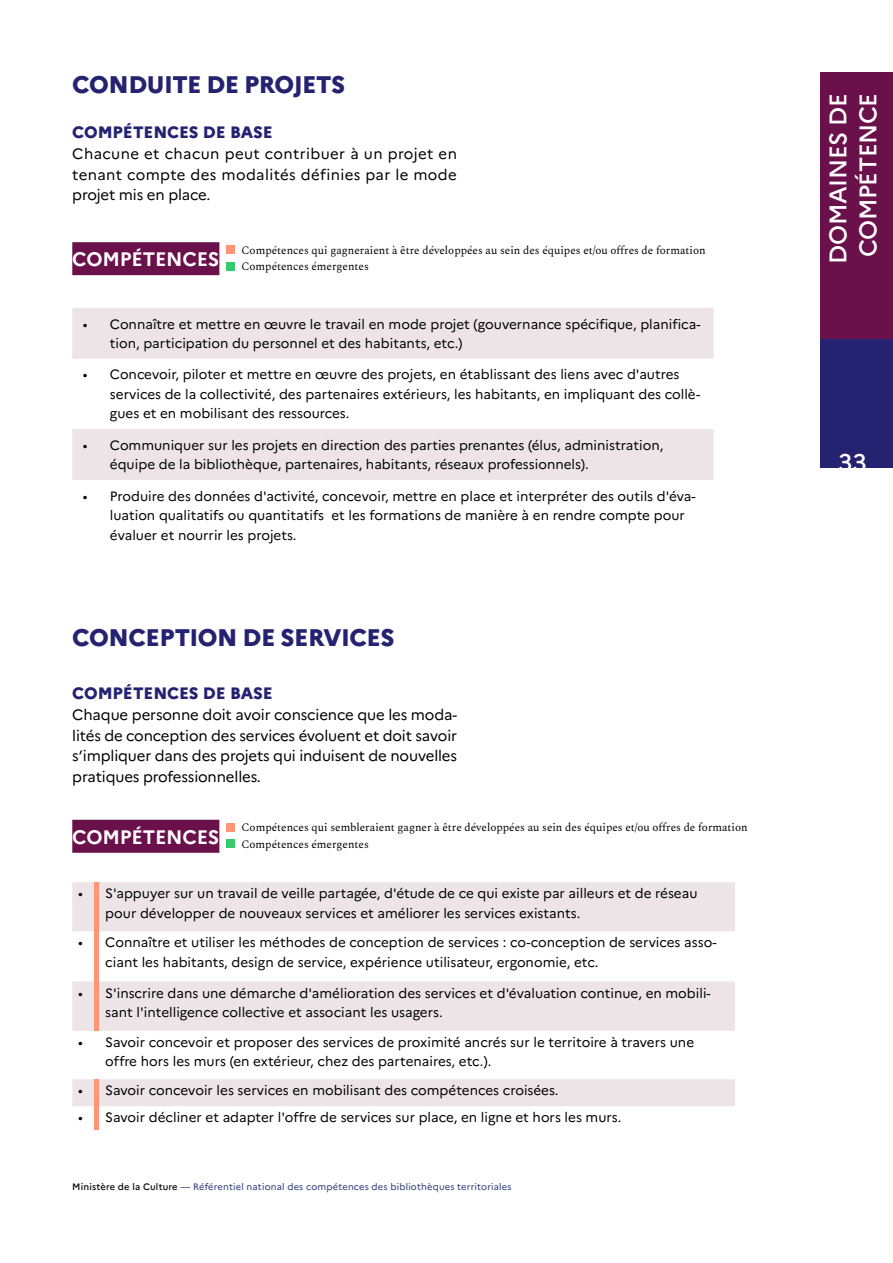
<style>
.page{position:relative;width:893px;height:1263px;background:#fff}
.page>*{position:absolute;margin:0;border:0;box-sizing:border-box;transform-origin:0 0}
.t1{font:800 24px "Marianne";letter-spacing:-.02em;color:#252371}
.t2{font:500 24px/30px "Marianne";letter-spacing:-.02em;color:#fff}
.t3{font:700 19.5px "Marianne";letter-spacing:-.01em;color:#fff}
.t4{font:800 16.5px "Marianne";letter-spacing:-.005em;color:#252371}
.t5{font:15px/20.7px "Marianne";letter-spacing:-.01em;color:#000;text-align:justify}
.t6{font:13.5px/19.5px "Marianne";color:#000}
.t7{font:11.25px/16.5px "Spectral";color:#000}
.t8{font:9.3px "Marianne";letter-spacing:.02em;color:#253375}
.s1{font-weight:500;color:#000}
</style>
<div class="page">
<svg style="left:72px;top:308px;width:642px;height:172px;fill:#ece4e7"></svg>
<div style="left:72px;top:242px;width:147px;height:33px;background:#6a104a"></div>
<svg style="left:72px;top:882px;width:663px;height:224px;fill:#ece4e7"></svg>
<div style="left:72px;top:820px;width:147px;height:33px;background:#6a104a"></div>
<hr style="left:94px;top:882px;width:4px;height:149px;background:#ff9575">
<hr style="left:94px;top:1079px;width:4px;height:51px;background:#ff9575">
<div style="left:226px;top:245px;width:9px;height:9px;background:#ff9575"></div>
<div style="left:226px;top:262px;width:9px;height:8px;background:#34cb6a"></div>
<div style="left:226px;top:823px;width:9px;height:9px;background:#ff9575"></div>
<div style="left:226px;top:839px;width:9px;height:9px;background:#34cb6a"></div>
<div style="left:821px;top:72px;width:72px;height:268px;background:#6a104a"></div>
<div style="left:821px;top:340px;width:72px;height:128px;background:#252371"></div>
<h1 class="t1" style="left:72px;top:66px;width:275px">CONDUITE DE PROJETS</h1>
<p class="t4" style="left:72px;top:120px;width:202px">COMPÉTENCES DE BASE</p>
<p class="t5" style="left:72px;top:142px;width:386px">Chacune et chacun peut contribuer à un projet en tenant compte des modalités définies par le mode projet mis en place.</p>
<h2 class="t3" style="left:72px;top:244px;width:149px">COMPÉTENCES</h2>
<p class="t7" style="left:241px;top:241px;width:466px">Compétences qui gagneraient à être développées au sein des équipes et/ou offres de formation<br>Compétences émergentes</p>
<p class="t6" style="left:110px;top:313px;width:592px;text-indent:-27px">• Connaître et mettre en œuvre le travail en mode projet (gouvernance spécifique, planifica&shy;tion, participation du personnel et des habitants, etc.)</p>
<p class="t6" style="left:110px;top:364px;width:592px;text-indent:-27px">• Concevoir, piloter et mettre en œuvre des projets, en établissant des liens avec d'autres services de la collectivité, des partenaires extérieurs, les habitants, en impliquant des collè&shy;gues et en mobilisant des ressources.</p>
<p class="t6" style="left:110px;top:434px;width:555px;text-indent:-27px">• Communiquer sur les projets en direction des parties prenantes (élus, administration, équipe de la bibliothèque, partenaires, habitants, réseaux professionnels).</p>
<p class="t6" style="left:110px;top:485px;width:587px;text-indent:-27px">• Produire des données d'activité, concevoir, mettre en place et interpréter des outils d'éva&shy;luation qualitatifs ou quantitatifs et les formations de manière à en rendre compte pour évaluer et nourrir les projets.</p>
<h1 class="t1" style="left:72px;top:619px;width:324px">CONCEPTION DE SERVICES</h1>
<p class="t4" style="left:72px;top:681px;width:202px">COMPÉTENCES DE BASE</p>
<p class="t5" style="left:72px;top:703px;width:386px">Chaque personne doit avoir conscience que les moda&shy;lités de conception des services évoluent et doit savoir s’impliquer dans des projets qui induisent de nouvelles pratiques professionnelles.</p>
<h2 class="t3" style="left:72px;top:822px;width:149px">COMPÉTENCES</h2>
<p class="t7" style="left:241px;top:818px;width:508px">Compétences qui sembleraient gagner à être développées au sein des équipes et/ou offres de formation<br>Compétences émergentes</p>
<p class="t6" style="left:105px;top:883px;width:594px;text-indent:-27px">• S'appuyer sur un travail de veille partagée, d'étude de ce qui existe par ailleurs et de réseau pour développer de nouveaux services et améliorer les services existants.</p>
<p class="t6" style="left:105px;top:932px;width:613px;text-indent:-27px">• Connaître et utiliser les méthodes de conception de services : co-conception de services asso&shy;ciant les habitants, design de service, expérience utilisateur, ergonomie, etc.</p>
<p class="t6" style="left:105px;top:982px;width:607px;text-indent:-27px">• S'inscrire dans une démarche d'amélioration des services et d'évaluation continue, en mobili&shy;sant l'intelligence collective et associant les usagers.</p>
<p class="t6" style="left:105px;top:1031px;width:590px;text-indent:-27px">• Savoir concevoir et proposer des services de proximité ancrés sur le territoire à travers une offre hors les murs (en extérieur, chez des partenaires, etc.).</p>
<p class="t6" style="left:78px;top:1080px;width:482px">• Savoir concevoir les services en mobilisant des compétences croisées.</p>
<p class="t6" style="left:78px;top:1107px;width:545px">• Savoir décliner et adapter l'offre de services sur place, en ligne et hors les murs.</p>
<p class="t8" style="left:72px;top:1180px;width:441px"><span class="s1">Ministère de la Culture</span> — Référentiel national des compétences des bibliothèques territoriales</p>
<h1 class="t2" style="left:821px;top:264px;width:172px;rotate:-90deg">DOMAINES DE<br>COMPÉTENCE</h1>
<h1 class="t2" style="left:838px;top:445px;width:30px">33</h1>
</div>
